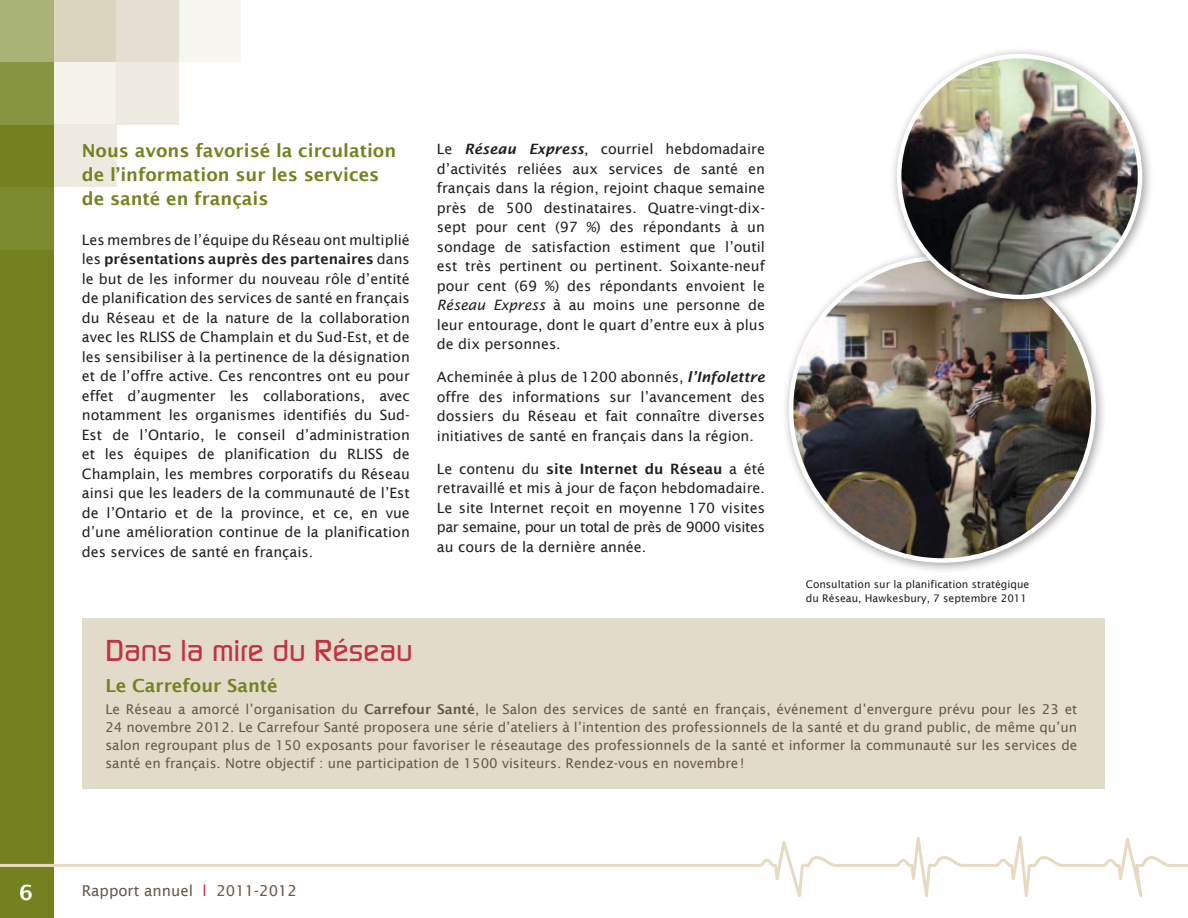
<style>
.page{position:relative;width:1188px;height:918px;background:#fff}
.page>*{position:absolute;margin:0;border:0;box-sizing:border-box;transform-origin:0 0}
.t1{font:500 30px "Continuum";color:#c23241}
.t2{font:600 21px "Lucida Sans";color:#fff}
.t3{font:600 18px/24px "Lucida Sans";color:#73821f}
.t4{font:15px "Lucida Sans";color:#685847}
.t5{font:14.25px/19.5px "Lucida Sans";color:#231f20;text-align:justify}
.t6{font:13.5px/18px "Lucida Sans";color:#685847;text-align:justify}
.t7{font:10.5px/13.5px "Lucida Sans";color:#231f20}
.s1{font-weight:600}
.s2{font-weight:600;font-style:italic}
.s3{font-style:italic}
.s4{color:#c23241}
</style>
<div class="page">
<div style="left:54px;top:62px;width:63px;height:62px;background:#f5f2ec"></div>
<div style="left:54px;top:0;width:63px;height:62px;background:#d9d5be"></div>
<div style="left:54px;top:124px;width:63px;height:63px;background:#efeae1"></div>
<div style="left:179px;top:0;width:62px;height:62px;background:#f5f2ec"></div>
<div style="left:117px;top:62px;width:62px;height:62px;background:#efeae1"></div>
<div style="left:117px;top:0;width:62px;height:62px;background:#e5dfd1"></div>
<div style="left:0;top:0;width:54px;height:918px;background:#73821f"></div>
<div style="left:0;top:62px;width:54px;height:62px;background:#879440"></div>
<div style="left:0;top:187px;width:54px;height:62px;background:#7d8b30"></div>
<div style="left:0;top:0;width:54px;height:62px;background:#aab377"></div>
<svg style="left:0;top:836px;width:1188px;height:61px"></svg>
<div style="left:82px;top:618px;width:1022px;height:171px;background:#e2dbca"></div>
<div style="left:782px;top:248px;width:326px;height:327px;background:#231f20;opacity:.4"></div>
<img style="left:791px;top:258px;width:303px;height:303px;border-radius:151px">
<div style="left:890px;top:47px;width:264px;height:264px;background:#231f20;opacity:.4"></div>
<img style="left:899px;top:56px;width:241px;height:241px;border-radius:120px">
<p class="t3" style="left:82px;top:139px;width:316px">Nous avons favorisé la circulation de l’information sur les services de santé en français</p>
<p class="t5" style="left:82px;top:230px;width:330px">Les membres de l’équipe du Réseau ont multiplié les <span class="s1">présentations auprès des partenaires</span> dans le but de les informer du nouveau rôle d’entité de planification des services de santé en français du Réseau et de la nature de la collaboration avec les RLISS de Champlain et du Sud-Est, et de les sensibiliser à la pertinence de la désignation et de l’offre active. Ces rencontres ont eu pour effet d’augmenter les collaborations, avec notamment les organismes identifiés du Sud-Est de l’Ontario, le conseil d’administration et les équipes de planification du RLISS de Champlain, les membres corporatifs du Réseau ainsi que les leaders de la communauté de l’Est de l’Ontario et de la province, et ce, en vue d’une amélioration continue de la planification des services de santé en français.</p>
<p class="t5" style="left:437px;top:139px;width:330px">Le <span class="s2">Réseau Express</span>, courriel hebdomadaire d’activités reliées aux services de santé en français dans la région, rejoint chaque semaine près de 500 destinataires. Quatre-vingt-dix&shy;sept pour cent (97 %) des répondants à un sondage de satisfaction estiment que l’outil est très pertinent ou pertinent. Soixante-neuf pour cent (69 %) des répondants envoient le <span class="s3">Réseau Express</span> à au moins une personne de leur entourage, dont le quart d’entre eux à plus de dix personnes.</p>
<p class="t5" style="left:437px;top:367px;width:330px">Acheminée à plus de 1200 abonnés, <span class="s2">l’Infolettre </span>offre des informations sur l’avancement des dossiers du Réseau et fait connaître diverses initiatives de santé en français dans la région.</p>
<p class="t5" style="left:437px;top:459px;width:330px">Le contenu du <span class="s1">site Internet du Réseau</span> a été retravaillé et mis à jour de façon hebdomadaire.<br>Le site Internet reçoit en moyenne 170 visites par semaine, pour un total de près de 9000 visites au cours de la dernière année.</p>
<p class="t7" style="left:806px;top:578px;width:225px">Consultation sur la planification stratégique du Réseau, Hawkesbury, 7 septembre 2011</p>
<h1 class="t1" style="left:105px;top:631px;width:309px">Dans la mire du Réseau</h1>
<p class="t3" style="left:105px;top:673px;width:174px">Le Carrefour Santé</p>
<p class="t6" style="left:105px;top:700px;width:973px">Le Réseau a amorcé l’organisation du <span class="s1">Carrefour Santé</span>, le Salon des services de santé en français, événement d’envergure prévu pour les 23 et 24 novembre 2012. Le Carrefour Santé proposera une série d’ateliers à l’intention des professionnels de la santé et du grand public, de même qu’un salon regroupant plus de 150 exposants pour favoriser le réseautage des professionnels de la santé et informer la communauté sur les services de santé en français. Notre objectif : une participation de 1500 visiteurs. Rendez-vous en novembre!</p>
<h2 class="t2" style="left:20px;top:881px;width:15px">6</h2>
<p class="t4" style="left:82px;top:882px;width:217px">Rapport annuel <span class="s4">l</span> 2011-2012</p>
</div>
